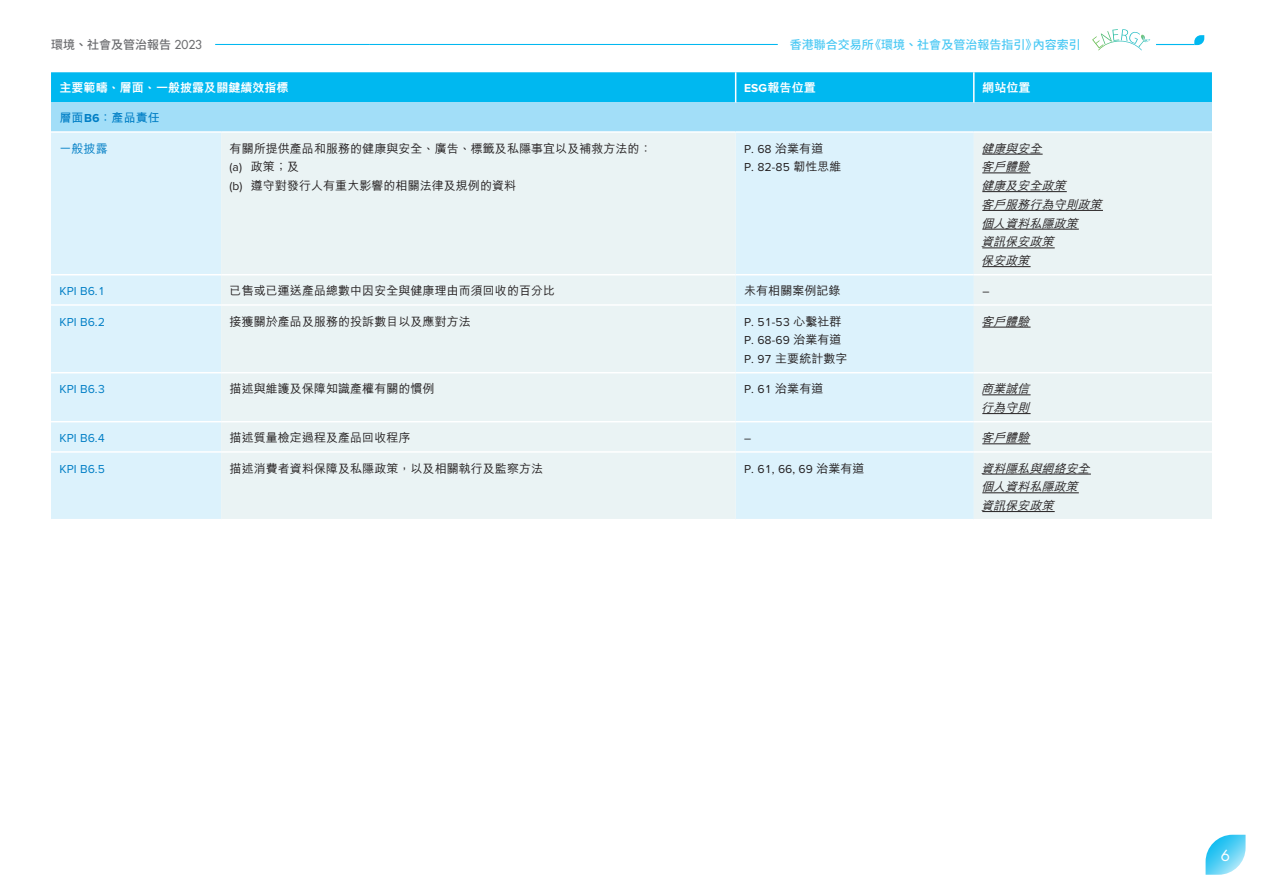
<style>
.page{position:relative;width:1263px;height:893px;background:#fff}
.page>*{position:absolute;margin:0;border:0;box-sizing:border-box;transform-origin:0 0}
.t1{font:15px "Futura Std";color:#fff}
.t2{font:500 12px/18.8px "M Hei HK";letter-spacing:.005em;color:#231f20}
.t3{font:italic 500 12px/18.8px "M Hei HK";color:#231f20}
.t4{font:12px/18.8px "Proxima Nova";letter-spacing:.005em;color:#231f20}
.t5{font:12px "Proxima Nova";letter-spacing:.005em;color:#007ec5}
.t6{font:800 12px "M Hei HK";letter-spacing:.005em;color:#fff}
.t7{font:500 12px "Noto Sans CJ Ktc";color:#4cc9f4}
.t8{font:500 12px "Noto Sans CJ Ktc";color:#6c6d70}
.t9{font:700 12px "M Hei HK";letter-spacing:.005em;color:#007ec5}
.t10{font:500 12px "M Hei HK";color:#007ec5}
.s1{font-family:"Futura Std"}
.s2{font-family:"Proxima Nova";font-weight:700}
.s3{font-family:"Proxima Nova"}
.s4{font-family:"Proxima Nova";font-weight:400}
.s5{font-family:"M Hei HK";font-weight:500}
</style>
<div class="page">
<hr style="left:1156px;top:44px;width:38px;height:1px;background:#00b8f0">
<svg style="left:1194px;top:35px;width:10px;height:10px"></svg>
<svg style="left:1092px;top:29px;width:58px;height:21px"></svg>
<hr style="left:215px;top:44px;width:154px;height:1px;background:#00b8f0">
<hr style="left:369px;top:44px;width:409px;height:1px;background:#00b8f0">
<svg style="left:1205px;top:835px;width:40px;height:40px"></svg>
<div style="left:51px;top:72px;width:1161px;height:31px;background:#00b8f0"></div>
<div style="left:51px;top:103px;width:1161px;height:29px;background:#a2def8"></div>
<div style="left:51px;top:133px;width:170px;height:386px;background:#dcf2fc"></div>
<svg style="left:221px;top:133px;width:991px;height:386px;background:#e6f2f5"></svg>
<hr style="left:51px;top:131px;width:170px;height:2px;background:#fff">
<hr style="left:221px;top:131px;width:515px;height:2px;background:#fff">
<hr style="left:736px;top:131px;width:238px;height:2px;background:#fff">
<hr style="left:974px;top:131px;width:238px;height:2px;background:#fff">
<hr style="left:51px;top:274px;width:170px;height:1px;background:#fff">
<hr style="left:221px;top:274px;width:515px;height:1px;background:#fff">
<hr style="left:736px;top:274px;width:238px;height:1px;background:#fff">
<hr style="left:974px;top:274px;width:238px;height:1px;background:#fff">
<hr style="left:51px;top:304px;width:170px;height:2px;background:#fff">
<hr style="left:221px;top:304px;width:515px;height:2px;background:#fff">
<hr style="left:736px;top:304px;width:238px;height:2px;background:#fff">
<hr style="left:974px;top:304px;width:238px;height:2px;background:#fff">
<hr style="left:51px;top:372px;width:170px;height:1px;background:#fff">
<hr style="left:221px;top:372px;width:515px;height:1px;background:#fff">
<hr style="left:736px;top:372px;width:238px;height:1px;background:#fff">
<hr style="left:974px;top:372px;width:238px;height:1px;background:#fff">
<hr style="left:51px;top:421px;width:170px;height:1px;background:#fff">
<hr style="left:221px;top:421px;width:515px;height:1px;background:#fff">
<hr style="left:736px;top:421px;width:238px;height:1px;background:#fff">
<hr style="left:974px;top:421px;width:238px;height:1px;background:#fff">
<hr style="left:51px;top:451px;width:170px;height:2px;background:#fff">
<hr style="left:221px;top:451px;width:515px;height:2px;background:#fff">
<hr style="left:736px;top:451px;width:238px;height:2px;background:#fff">
<hr style="left:974px;top:451px;width:238px;height:2px;background:#fff">
<hr style="left:735px;top:72px;width:1px;height:31px;background:#fff">
<hr style="left:973px;top:72px;width:1px;height:31px;background:#fff">
<hr style="left:982px;top:154px;width:61px;height:1px;background:#231f20">
<hr style="left:982px;top:172px;width:48px;height:1px;background:#231f20">
<hr style="left:982px;top:191px;width:85px;height:1px;background:#231f20">
<hr style="left:982px;top:210px;width:121px;height:1px;background:#231f20">
<hr style="left:982px;top:229px;width:97px;height:1px;background:#231f20">
<hr style="left:982px;top:247px;width:73px;height:1px;background:#231f20">
<hr style="left:982px;top:266px;width:48px;height:1px;background:#231f20">
<hr style="left:982px;top:327px;width:48px;height:1px;background:#231f20">
<hr style="left:982px;top:394px;width:48px;height:1px;background:#231f20">
<hr style="left:982px;top:413px;width:48px;height:1px;background:#231f20">
<hr style="left:982px;top:443px;width:48px;height:1px;background:#231f20">
<hr style="left:982px;top:474px;width:109px;height:1px;background:#231f20">
<hr style="left:982px;top:492px;width:97px;height:1px;background:#231f20">
<hr style="left:982px;top:511px;width:73px;height:1px;background:#231f20">
<p class="t8" style="left:51px;top:38px;width:153px">環境、社會及管治報告 <span class="s1">2023</span></p>
<p class="t7" style="left:790px;top:38px;width:292px">香港聯合交易所《環境、社會及管治報告指引》內容索引</p>
<p class="t6" style="left:60px;top:81px;width:231px">主要範疇、層面、一般披露及關鍵績效指標</p>
<p class="t6" style="left:744px;top:81px;width:73px"><span class="s2">ESG</span>報告位置</p>
<p class="t6" style="left:982px;top:81px;width:50px">網站位置</p>
<p class="t9" style="left:60px;top:109px;width:102px">層面<span class="s3">B6</span>：產品責任</p>
<p class="t10" style="left:60px;top:139px;width:50px">一般披露</p>
<p class="t2" style="left:230px;top:138px;width:424px">有關所提供產品和服務的健康與安全、廣告、標籤及私隱事宜以及補救方法的：<span class="s4">(a)</span> 政策；及<br><span class="s4">(b)</span> 遵守對發行人有重大影響的相關法律及規例的資料</p>
<p class="t4" style="left:744px;top:139px;width:99px">P. 68 <span class="s5">治業有道<br></span>P. 82-85 <span class="s5">韌性思維</span></p>
<p class="t3" style="left:981px;top:138px;width:126px">健康與安全<br>客戶體驗<br>健康及安全政策<br>客戶服務行為守則政策個人資料私隱政策<br>資訊保安政策<br>保安政策</p>
<p class="t5" style="left:60px;top:284px;width:47px">KPI B6.1</p>
<p class="t2" style="left:230px;top:281px;width:327px">已售或已運送產品總數中因安全與健康理由而須回收的百分比</p>
<p class="t2" style="left:744px;top:281px;width:98px">未有相關案例記錄</p>
<p class="t4" style="left:982px;top:282px;width:9px">–</p>
<p class="t5" style="left:60px;top:315px;width:47px">KPI B6.2</p>
<p class="t2" style="left:230px;top:311px;width:243px">接獲關於產品及服務的投訴數目以及應對方法</p>
<p class="t4" style="left:744px;top:312px;width:99px">P. 51-53 <span class="s5">心繫社群<br></span>P. 68-69 <span class="s5">治業有道</span></p>
<p class="t2" style="left:744px;top:348px;width:105px"><span class="s4">P. 97</span> 主要統計數字</p>
<p class="t3" style="left:981px;top:311px;width:54px">客戶體驗</p>
<p class="t5" style="left:60px;top:382px;width:47px">KPI B6.3</p>
<p class="t2" style="left:230px;top:378px;width:206px">描述與維護及保障知識產權有關的慣例</p>
<p class="t4" style="left:744px;top:380px;width:81px">P. 61 <span class="s5">治業有道</span></p>
<p class="t3" style="left:981px;top:378px;width:54px">商業誠信行為守則</p>
<p class="t5" style="left:60px;top:431px;width:47px">KPI B6.4</p>
<p class="t2" style="left:230px;top:427px;width:182px">描述質量檢定過程及產品回收程序</p>
<p class="t4" style="left:744px;top:429px;width:9px">–</p>
<p class="t3" style="left:981px;top:427px;width:54px">客戶體驗</p>
<p class="t5" style="left:60px;top:462px;width:47px">KPI B6.5</p>
<p class="t2" style="left:230px;top:458px;width:315px">描述消費者資料保障及私隱政策，以及相關執行及監察方法</p>
<p class="t4" style="left:744px;top:459px;width:122px">P. 61, 66, 69 <span class="s5">治業有道</span></p>
<p class="t3" style="left:981px;top:458px;width:114px">資料隱私與網絡安全個人資料私隱政策資訊保安政策</p>
<p class="t1" style="left:1221px;top:845px;width:11px">6</p>
</div>
